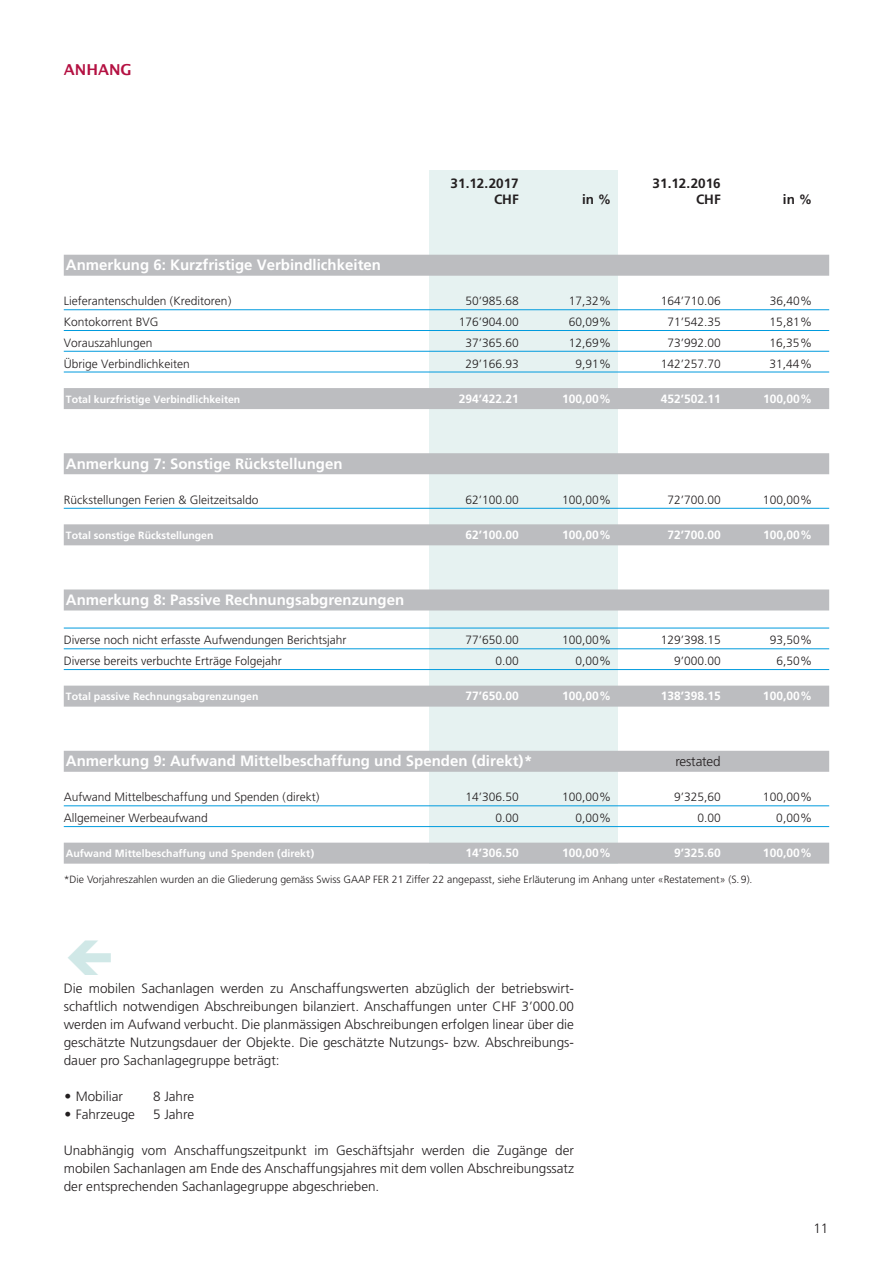
<style>
.page{position:relative;width:893px;height:1263px;background:#fff}
.page>*{position:absolute;margin:0;border:0;box-sizing:border-box;transform-origin:0 0}
.t1{font:700 15px "Frutiger";color:#fff}
.t2{font:15px "Lucida San Dem";color:#b41142}
.t3{font:300 13.5px/18px "Frutiger";color:#231f20;text-align:justify}
.t4{font:700 13.5px "Frutiger";color:#231f20}
.t5{font:300 12px "Frutiger";color:#231f20}
.t6{font:700 12px "Frutiger";color:#fff}
.t7{font:700 10.5px "Frutiger";color:#fff}
.t8{font:300 10.5px "Frutiger";color:#231f20}
.s1{font-family:"Univers";font-stretch:condensed}
</style>
<div class="page">
<div style="left:429px;top:170px;width:189px;height:693px;background:#e6f2f1"></div>
<div style="left:64px;top:255px;width:765px;height:21px;background:#bcbdc0"></div>
<hr style="left:64px;top:309px;width:765px;height:1px;background:#009bde">
<hr style="left:64px;top:330px;width:765px;height:1px;background:#009bde">
<hr style="left:64px;top:351px;width:765px;height:1px;background:#009bde">
<hr style="left:64px;top:372px;width:765px;height:1px;background:#009bde">
<div style="left:64px;top:388px;width:765px;height:21px;background:#bcbdc0"></div>
<div style="left:64px;top:453px;width:765px;height:21px;background:#bcbdc0"></div>
<hr style="left:64px;top:508px;width:765px;height:1px;background:#009bde">
<div style="left:64px;top:524px;width:765px;height:21px;background:#bcbdc0"></div>
<div style="left:64px;top:589px;width:765px;height:21px;background:#bcbdc0"></div>
<hr style="left:64px;top:628px;width:765px;height:1px;background:#009bde">
<hr style="left:64px;top:648px;width:765px;height:1px;background:#009bde">
<hr style="left:64px;top:669px;width:765px;height:1px;background:#009bde">
<div style="left:64px;top:686px;width:765px;height:21px;background:#bcbdc0"></div>
<div style="left:64px;top:751px;width:765px;height:21px;background:#bcbdc0"></div>
<hr style="left:64px;top:805px;width:765px;height:1px;background:#009bde">
<hr style="left:64px;top:826px;width:765px;height:1px;background:#009bde">
<div style="left:64px;top:843px;width:765px;height:21px;background:#bcbdc0"></div>
<p class="t2" style="left:64px;top:60px;width:70px">ANHANG</p>
<p class="t4" style="left:451px;top:175px;width:70px">31.12.2017</p>
<p class="t4" style="left:653px;top:175px;width:70px">31.12.2016</p>
<p class="t4" style="left:494px;top:192px;width:26px">CHF</p>
<p class="t4" style="left:582px;top:192px;width:31px">in %</p>
<p class="t4" style="left:696px;top:192px;width:26px">CHF</p>
<p class="t4" style="left:783px;top:192px;width:31px">in %</p>
<p class="t1" style="left:66px;top:256px;width:317px">Anmerkung 6: Kurzfristige Verbindlichkeiten</p>
<p class="t5" style="left:64px;top:294px;width:169px">Lieferantenschulden (Kreditoren)</p>
<p class="t5" style="left:465px;top:294px;width:55px">50’985.68</p>
<p class="t5" style="left:569px;top:294px;width:44px">17,32%</p>
<p class="t5" style="left:661px;top:294px;width:62px">164’710.06</p>
<p class="t5" style="left:770px;top:294px;width:44px">36,40%</p>
<p class="t5" style="left:64px;top:315px;width:96px">Kontokorrent BVG</p>
<p class="t5" style="left:459px;top:315px;width:62px">176’904.00</p>
<p class="t5" style="left:569px;top:315px;width:44px">60,09%</p>
<p class="t5" style="left:667px;top:315px;width:55px">71’542.35</p>
<p class="t5" style="left:770px;top:315px;width:44px">15,81%</p>
<p class="t5" style="left:64px;top:336px;width:90px">Vorauszahlungen</p>
<p class="t5" style="left:465px;top:336px;width:55px">37’365.60</p>
<p class="t5" style="left:569px;top:336px;width:44px">12,69%</p>
<p class="t5" style="left:667px;top:336px;width:55px">73’992.00</p>
<p class="t5" style="left:770px;top:336px;width:44px">16,35%</p>
<p class="t5" style="left:64px;top:357px;width:128px">Übrige Verbindlichkeiten</p>
<p class="t5" style="left:465px;top:357px;width:55px">29’166.93</p>
<p class="t5" style="left:575px;top:357px;width:37px">9,91%</p>
<p class="t5" style="left:661px;top:357px;width:62px">142’257.70</p>
<p class="t5" style="left:770px;top:357px;width:44px">31,44%</p>
<p class="t7" style="left:66px;top:393px;width:176px">Total kurzfristige Verbindlichkeiten</p>
<p class="t6" style="left:459px;top:391px;width:62px">294’422.21</p>
<p class="t6" style="left:562px;top:391px;width:51px">100,00%</p>
<p class="t6" style="left:661px;top:391px;width:62px">452’502.11</p>
<p class="t6" style="left:763px;top:391px;width:51px">100,00%</p>
<p class="t1" style="left:66px;top:455px;width:278px">Anmerkung 7: Sonstige Rückstellungen</p>
<p class="t5" style="left:64px;top:493px;width:196px">Rückstellungen Ferien &amp; Gleitzeitsaldo</p>
<p class="t5" style="left:465px;top:493px;width:55px">62’100.00</p>
<p class="t5" style="left:562px;top:493px;width:51px">100,00%</p>
<p class="t5" style="left:667px;top:493px;width:55px">72’700.00</p>
<p class="t5" style="left:763px;top:493px;width:51px">100,00%</p>
<p class="t7" style="left:66px;top:529px;width:149px">Total sonstige Rückstellungen</p>
<p class="t6" style="left:465px;top:528px;width:55px">62’100.00</p>
<p class="t6" style="left:562px;top:528px;width:51px">100,00%</p>
<p class="t6" style="left:667px;top:528px;width:55px">72’700.00</p>
<p class="t6" style="left:763px;top:528px;width:51px">100,00%</p>
<p class="t1" style="left:66px;top:591px;width:340px">Anmerkung 8: Passive Rechnungsabgrenzungen</p>
<p class="t5" style="left:64px;top:633px;width:284px">Diverse noch nicht erfasste Aufwendungen Berichtsjahr</p>
<p class="t5" style="left:465px;top:633px;width:55px">77’650.00</p>
<p class="t5" style="left:562px;top:633px;width:51px">100,00%</p>
<p class="t5" style="left:661px;top:633px;width:62px">129’398.15</p>
<p class="t5" style="left:770px;top:633px;width:44px">93,50%</p>
<p class="t5" style="left:64px;top:654px;width:219px">Diverse bereits verbuchte Erträge Folgejahr</p>
<p class="t5" style="left:495px;top:654px;width:25px">0.00</p>
<p class="t5" style="left:575px;top:654px;width:37px">0,00%</p>
<p class="t5" style="left:674px;top:654px;width:48px">9’000.00</p>
<p class="t5" style="left:776px;top:654px;width:37px">6,50%</p>
<p class="t7" style="left:66px;top:690px;width:194px">Total passive Rechnungsabgrenzungen</p>
<p class="t6" style="left:465px;top:689px;width:55px">77’650.00</p>
<p class="t6" style="left:562px;top:689px;width:51px">100,00%</p>
<p class="t6" style="left:661px;top:689px;width:62px">138’398.15</p>
<p class="t6" style="left:763px;top:689px;width:51px">100,00%</p>
<p class="t1" style="left:66px;top:752px;width:468px">Anmerkung 9: Aufwand Mittelbeschaffung und Spenden (direkt)*</p>
<p class="t3" style="left:675px;top:753px;width:47px">restated</p>
<p class="t5" style="left:64px;top:790px;width:257px">Aufwand Mittelbeschaffung und Spenden (direkt)</p>
<p class="t5" style="left:465px;top:790px;width:55px">14’306.50</p>
<p class="t5" style="left:562px;top:790px;width:51px">100,00%</p>
<p class="t5" style="left:674px;top:790px;width:48px">9’325,60</p>
<p class="t5" style="left:763px;top:790px;width:51px">100,00%</p>
<p class="t5" style="left:64px;top:811px;width:146px">Allgemeiner Werbeaufwand</p>
<p class="t5" style="left:495px;top:811px;width:25px">0.00</p>
<p class="t5" style="left:575px;top:811px;width:37px">0,00%</p>
<p class="t5" style="left:697px;top:811px;width:25px">0.00</p>
<p class="t5" style="left:776px;top:811px;width:37px">0,00%</p>
<p class="t7" style="left:66px;top:847px;width:250px">Aufwand Mittelbeschaffung und Spenden (direkt)</p>
<p class="t6" style="left:465px;top:846px;width:55px">14’306.50</p>
<p class="t6" style="left:562px;top:846px;width:51px">100,00%</p>
<p class="t6" style="left:674px;top:846px;width:48px">9’325.60</p>
<p class="t6" style="left:763px;top:846px;width:51px">100,00%</p>
<p class="t8" style="left:64px;top:873px;width:690px">*Die Vorjahreszahlen wurden an die Gliederung gemäss Swiss GAAP FER 21 Ziffer 22 angepasst, siehe Erläuterung im Anhang unter «Restatement» (S.9).</p>
<p class="t3" style="left:64px;top:980px;width:512px">Die mobilen Sachanlagen werden zu Anschaffungswerten abzüglich der betriebswirt&shy;schaftlich notwendigen Abschreibungen bilanziert. Anschaffungen unter CHF 3’000.00 werden im Aufwand verbucht. Die planmässigen Abschreibungen erfolgen linear über die geschätzte Nutzungsdauer der Objekte. Die geschätzte Nutzungs- bzw. Abschreibungs&shy;dauer pro Sachanlagegruppe beträgt:</p>
<p class="t3" style="left:64px;top:1088px;width:61px"><span class="s1">•</span> Mobiliar</p>
<p class="t3" style="left:153px;top:1088px;width:43px">8 Jahre</p>
<p class="t3" style="left:64px;top:1106px;width:73px"><span class="s1">•</span> Fahrzeuge</p>
<p class="t3" style="left:153px;top:1106px;width:43px">5 Jahre</p>
<p class="t3" style="left:64px;top:1142px;width:512px">Unabhängig vom Anschaffungszeitpunkt im Geschäftsjahr werden die Zugänge der mobilen Sachanlagen am Ende des Anschaffungsjahres mit dem vollen Abschreibungssatz der entsprechenden Sachanlagegruppe abgeschrieben.</p>
<p class="t3" style="left:813px;top:1220px;width:17px">11</p>
</div>
